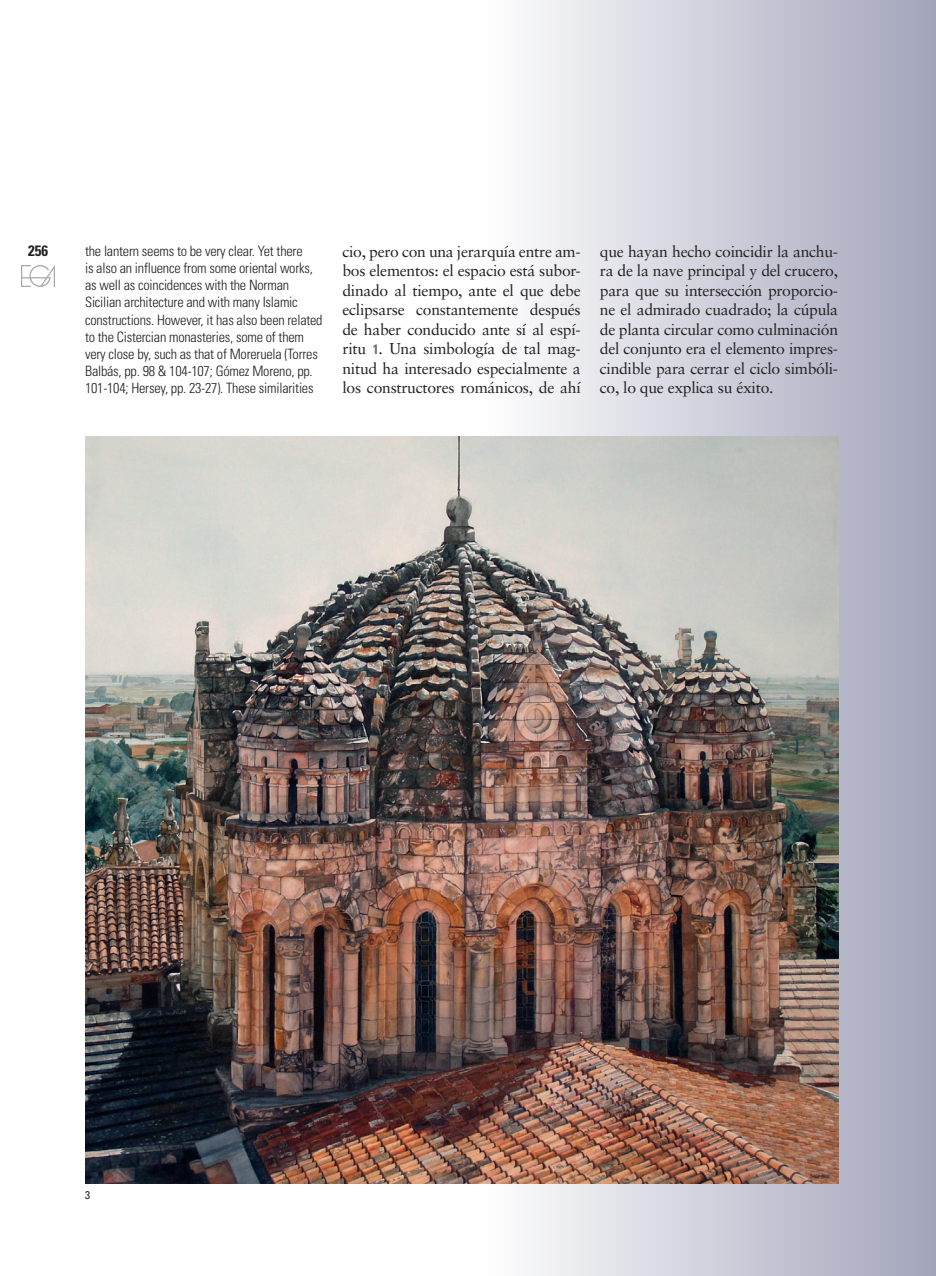
<style>
.page{position:relative;width:936px;height:1276px;background:#fff}
.page>*{position:absolute;margin:0;border:0;box-sizing:border-box;transform-origin:0 0}
.t1{font:15.75px/19.5px "Sabon";letter-spacing:-.02em;color:#231f20;text-align:justify}
.t2{font:700 condensed 15px "Univers";color:#231f20}
.t3{font:300 condensed 14.25px/17.2px "Univers";letter-spacing:-.015em;color:#231f20}
.t4{font:condensed 11.25px "Univers";color:#231f20}
.s1{font-family:"Univers";font-weight:700;font-stretch:condensed;font-size:13.5px;color:#6b6f86}
</style>
<div class="page">
<img style="left:22px;top:265px;width:33px;height:21px">
<div style="left:483px;top:0;width:452px;height:1276px;background:linear-gradient(to right,#fefefe,#a3a5ba)"></div>
<img style="left:85px;top:437px;width:753px;height:746px">
<p class="t2" style="left:28px;top:242px;width:21px">256</p>
<p class="t3" style="left:85px;top:242px;width:239px">the lantern seems to be very clear. Yet there<br>is also an influence from some oriental works, as well as coincidences with the Norman Sicilian architecture and with many Islamic constructions. However, it has also been related to the Cistercian monasteries, some of them very close by, such as that of Moreruela (Torres Balbás, pp. 98 &amp; 104-107; Gómez Moreno, pp.<br>101-104; Hersey, pp. 23-27). These similarities</p>
<p class="t1" style="left:342px;top:241px;width:240px">cio, pero con una jerarquía entre am&shy;bos elementos: el espacio está subor&shy;dinado al tiempo, ante el que debe eclipsarse constantemente después de haber conducido ante sí al espí&shy;ritu <span class="s1">1</span>. Una simbología de tal mag&shy;nitud ha interesado especialmente a los constructores románicos, de ahí</p>
<p class="t1" style="left:600px;top:241px;width:240px">que hayan hecho coincidir la anchu&shy;ra de la nave principal y del crucero, para que su intersección proporcio&shy;ne el admirado cuadrado; la cúpula de planta circular como culminación del conjunto era el elemento impres&shy;cindible para cerrar el ciclo simbóli&shy;co, lo que explica su éxito.</p>
<p class="t4" style="left:85px;top:1188px;width:6px">3</p>
</div>
